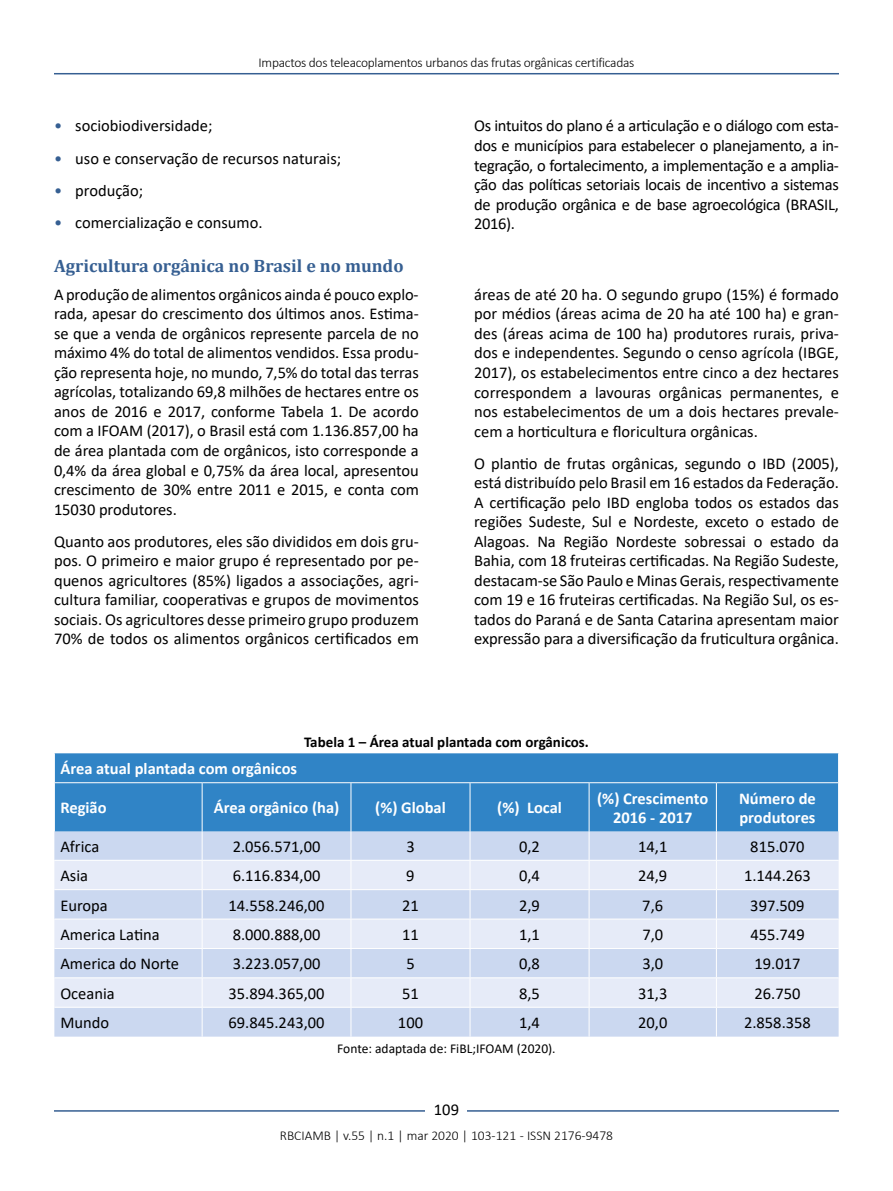
<style>
.page{position:relative;width:893px;height:1191px;background:#fff}
.page>*{position:absolute;margin:0;border:0;box-sizing:border-box;transform-origin:0 0}
.t1{font:700 18px "Cambria";color:#365f92}
.t2{font:16.5px/19.5px "Calibri";color:#000;text-align:justify}
.t3{font:700 16.5px/19.5px "Calibri";color:#fff;text-align:center}
.t4{font:700 15px "Calibri";color:#000}
.t5{font:300 13.5px "Calibri";letter-spacing:-.02em;color:#000}
.t6{font:300 13.5px "Calibri";color:#000}
.t7{font:13.5px "Calibri";color:#000}
.s1{color:#365f92}
</style>
<div class="page">
<hr style="left:54px;top:73px;width:785px;height:1px;background:#365f92">
<hr style="left:54px;top:1110px;width:785px;height:1px;background:#365f92">
<div style="left:426px;top:1096px;width:41px;height:26px;background:#fff"></div>
<div style="left:55px;top:753px;width:783px;height:78px;background:#3084c6"></div>
<div style="left:54px;top:831px;width:785px;height:205px;background:#cbd8f0"></div>
<svg style="left:54px;top:861px;width:785px;height:145px;background:#dbe3f4"></svg>
<svg style="left:54px;top:753px;width:1px;height:29px"></svg>
<svg style="left:838px;top:753px;width:1px;height:29px"></svg>
<hr style="left:202px;top:783px;width:1px;height:48px;background:#fff">
<hr style="left:351px;top:783px;width:1px;height:48px;background:#fff">
<hr style="left:470px;top:783px;width:1px;height:48px;background:#fff">
<hr style="left:589px;top:783px;width:1px;height:48px;background:#fff">
<hr style="left:716px;top:783px;width:1px;height:48px;background:#fff">
<hr style="left:54px;top:860px;width:148px;height:1px;background:#fff">
<hr style="left:202px;top:860px;width:149px;height:1px;background:#fff">
<hr style="left:351px;top:860px;width:119px;height:1px;background:#fff">
<hr style="left:470px;top:860px;width:119px;height:1px;background:#fff">
<hr style="left:589px;top:860px;width:127px;height:1px;background:#fff">
<hr style="left:716px;top:860px;width:123px;height:1px;background:#fff">
<hr style="left:54px;top:889px;width:148px;height:1px;background:#fff">
<hr style="left:202px;top:889px;width:149px;height:1px;background:#fff">
<hr style="left:351px;top:889px;width:119px;height:1px;background:#fff">
<hr style="left:470px;top:889px;width:119px;height:1px;background:#fff">
<hr style="left:589px;top:889px;width:127px;height:1px;background:#fff">
<hr style="left:716px;top:889px;width:123px;height:1px;background:#fff">
<hr style="left:54px;top:918px;width:148px;height:1px;background:#fff">
<hr style="left:202px;top:918px;width:149px;height:1px;background:#fff">
<hr style="left:351px;top:918px;width:119px;height:1px;background:#fff">
<hr style="left:470px;top:918px;width:119px;height:1px;background:#fff">
<hr style="left:589px;top:918px;width:127px;height:1px;background:#fff">
<hr style="left:716px;top:918px;width:123px;height:1px;background:#fff">
<hr style="left:54px;top:948px;width:148px;height:1px;background:#fff">
<hr style="left:202px;top:948px;width:149px;height:1px;background:#fff">
<hr style="left:351px;top:948px;width:119px;height:1px;background:#fff">
<hr style="left:470px;top:948px;width:119px;height:1px;background:#fff">
<hr style="left:589px;top:948px;width:127px;height:1px;background:#fff">
<hr style="left:716px;top:948px;width:123px;height:1px;background:#fff">
<hr style="left:54px;top:977px;width:148px;height:1px;background:#fff">
<hr style="left:202px;top:977px;width:149px;height:1px;background:#fff">
<hr style="left:351px;top:977px;width:119px;height:1px;background:#fff">
<hr style="left:470px;top:977px;width:119px;height:1px;background:#fff">
<hr style="left:589px;top:977px;width:127px;height:1px;background:#fff">
<hr style="left:716px;top:977px;width:123px;height:1px;background:#fff">
<hr style="left:54px;top:1006px;width:148px;height:1px;background:#fff">
<hr style="left:202px;top:1006px;width:149px;height:1px;background:#fff">
<svg style="left:202px;top:831px;width:1px;height:205px"></svg>
<hr style="left:351px;top:1006px;width:119px;height:1px;background:#fff">
<svg style="left:351px;top:831px;width:1px;height:205px"></svg>
<hr style="left:470px;top:1006px;width:119px;height:1px;background:#fff">
<svg style="left:470px;top:831px;width:1px;height:205px"></svg>
<hr style="left:589px;top:1006px;width:127px;height:1px;background:#fff">
<svg style="left:589px;top:831px;width:1px;height:205px"></svg>
<hr style="left:716px;top:1006px;width:123px;height:1px;background:#fff">
<svg style="left:716px;top:831px;width:1px;height:205px"></svg>
<hr style="left:54px;top:782px;width:148px;height:1px;background:#fff">
<hr style="left:202px;top:782px;width:149px;height:1px;background:#fff">
<hr style="left:351px;top:782px;width:119px;height:1px;background:#fff">
<hr style="left:470px;top:782px;width:119px;height:1px;background:#fff">
<hr style="left:589px;top:782px;width:127px;height:1px;background:#fff">
<hr style="left:716px;top:782px;width:123px;height:1px;background:#fff">
<p class="t5" style="left:259px;top:54px;width:377px">Impactos dos teleacoplamentos urbanos das frutas orgânicas certificadas</p>
<p class="t2" style="left:54px;top:116px;width:160px"><span class="s1">•</span> sociobiodiversidade;</p>
<p class="t2" style="left:54px;top:148px;width:289px"><span class="s1">•</span> uso e conservação de recursos naturais;</p>
<p class="t2" style="left:54px;top:180px;width:91px"><span class="s1">•</span> produção;</p>
<p class="t2" style="left:54px;top:213px;width:210px"><span class="s1">•</span> comercialização e consumo.</p>
<p class="t1" style="left:54px;top:253px;width:351px">Agricultura orgânica no Brasil e no mundo</p>
<p class="t2" style="left:54px;top:284px;width:366px">A produção de alimentos orgânicos ainda é pouco explo&shy;rada, apesar do crescimento dos últimos anos. Estima&shy;se que a venda de orgânicos represente parcela de no máximo 4% do total de alimentos vendidos. Essa produ&shy;ção representa hoje, no mundo, 7,5% do total das terras agrícolas, totalizando 69,8 milhões de hectares entre os anos de 2016 e 2017, conforme Tabela 1. De acordo com a IFOAM (2017), o Brasil está com 1.136.857,00 ha de área plantada com de orgânicos, isto corresponde a 0,4% da área global e 0,75% da área local, apresentou crescimento de 30% entre 2011 e 2015, e conta com 15030 produtores.</p>
<p class="t2" style="left:54px;top:531px;width:366px">Quanto aos produtores, eles são divididos em dois gru&shy;pos. O primeiro e maior grupo é representado por pe&shy;quenos agricultores (85%) ligados a associações, agri&shy;cultura familiar, cooperativas e grupos de movimentos sociais. Os agricultores desse primeiro grupo produzem 70% de todos os alimentos orgânicos certificados em</p>
<p class="t2" style="left:474px;top:116px;width:366px">Os intuitos do plano é a articulação e o diálogo com esta&shy;dos e municípios para estabelecer o planejamento, a in&shy;tegração, o fortalecimento, a implementação e a amplia&shy;ção das políticas setoriais locais de incentivo a sistemas de produção orgânica e de base agroecológica (BRASIL, 2016).</p>
<p class="t2" style="left:474px;top:284px;width:366px">áreas de até 20 ha. O segundo grupo (15%) é formado por médios (áreas acima de 20 ha até 100 ha) e gran&shy;des (áreas acima de 100 ha) produtores rurais, priva&shy;dos e independentes. Segundo o censo agrícola (IBGE, 2017), os estabelecimentos entre cinco a dez hectares correspondem a lavouras orgânicas permanentes, e nos estabelecimentos de um a dois hectares prevale&shy;cem a horticultura e floricultura orgânicas.</p>
<p class="t2" style="left:474px;top:453px;width:366px">O plantio de frutas orgânicas, segundo o IBD (2005), está distribuído pelo Brasil em 16 estados da Federação.<br>A certificação pelo IBD engloba todos os estados das regiões Sudeste, Sul e Nordeste, exceto o estado de Alagoas. Na Região Nordeste sobressai o estado da Bahia, com 18 fruteiras certificadas. Na Região Sudeste, destacam-se São Paulo e Minas Gerais, respectivamente com 19 e 16 fruteiras certificadas. Na Região Sul, os es&shy;tados do Paraná e de Santa Catarina apresentam maior expressão para a diversificação da fruticultura orgânica.</p>
<p class="t4" style="left:304px;top:731px;width:286px">Tabela 1 – Área atual plantada com orgânicos.</p>
<p class="t3" style="left:60px;top:758px;width:238px">Área atual plantada com orgânicos</p>
<p class="t3" style="left:60px;top:798px;width:48px">Região</p>
<p class="t3" style="left:214px;top:798px;width:127px">Área orgânico (ha)</p>
<p class="t3" style="left:375px;top:798px;width:72px">(%) Global</p>
<p class="t3" style="left:497px;top:798px;width:66px">(%) Local</p>
<p class="t3" style="left:597px;top:788px;width:113px">(%) Crescimento<br>2016 - 2017</p>
<p class="t3" style="left:739px;top:788px;width:78px;text-align:left">Número de produtores</p>
<p class="t2" style="left:60px;top:836px;width:40px">Africa</p>
<p class="t2" style="left:233px;top:836px;width:89px">2.056.571,00</p>
<p class="t2" style="left:406px;top:836px;width:10px">3</p>
<p class="t2" style="left:519px;top:836px;width:22px">0,2</p>
<p class="t2" style="left:638px;top:836px;width:31px">14,1</p>
<p class="t2" style="left:750px;top:836px;width:56px">815.070</p>
<p class="t2" style="left:60px;top:865px;width:29px">Asia</p>
<p class="t2" style="left:233px;top:865px;width:89px">6.116.834,00</p>
<p class="t2" style="left:406px;top:865px;width:10px">9</p>
<p class="t2" style="left:519px;top:865px;width:22px">0,4</p>
<p class="t2" style="left:638px;top:865px;width:31px">24,9</p>
<p class="t2" style="left:744px;top:865px;width:68px">1.144.263</p>
<p class="t2" style="left:60px;top:895px;width:49px">Europa</p>
<p class="t2" style="left:228px;top:895px;width:98px">14.558.246,00</p>
<p class="t2" style="left:402px;top:895px;width:18px">21</p>
<p class="t2" style="left:519px;top:895px;width:22px">2,9</p>
<p class="t2" style="left:642px;top:895px;width:22px">7,6</p>
<p class="t2" style="left:750px;top:895px;width:56px">397.509</p>
<p class="t2" style="left:60px;top:924px;width:101px">America Latina</p>
<p class="t2" style="left:233px;top:924px;width:89px">8.000.888,00</p>
<p class="t2" style="left:402px;top:924px;width:18px">11</p>
<p class="t2" style="left:519px;top:924px;width:22px">1,1</p>
<p class="t2" style="left:642px;top:924px;width:22px">7,0</p>
<p class="t2" style="left:750px;top:924px;width:56px">455.749</p>
<p class="t2" style="left:60px;top:953px;width:120px">America do Norte</p>
<p class="t2" style="left:233px;top:953px;width:89px">3.223.057,00</p>
<p class="t2" style="left:406px;top:953px;width:10px">5</p>
<p class="t2" style="left:519px;top:953px;width:22px">0,8</p>
<p class="t2" style="left:642px;top:953px;width:22px">3,0</p>
<p class="t2" style="left:754px;top:953px;width:47px">19.017</p>
<p class="t2" style="left:60px;top:983px;width:56px">Oceania</p>
<p class="t2" style="left:228px;top:983px;width:98px">35.894.365,00</p>
<p class="t2" style="left:402px;top:983px;width:18px">51</p>
<p class="t2" style="left:519px;top:983px;width:22px">8,5</p>
<p class="t2" style="left:638px;top:983px;width:31px">31,3</p>
<p class="t2" style="left:754px;top:983px;width:47px">26.750</p>
<p class="t2" style="left:60px;top:1012px;width:50px">Mundo</p>
<p class="t2" style="left:228px;top:1012px;width:98px">69.845.243,00</p>
<p class="t2" style="left:398px;top:1012px;width:27px">100</p>
<p class="t2" style="left:519px;top:1012px;width:22px">1,4</p>
<p class="t2" style="left:638px;top:1012px;width:31px">20,0</p>
<p class="t2" style="left:744px;top:1012px;width:68px">2.858.358</p>
<p class="t7" style="left:337px;top:1039px;width:220px">Fonte: adaptada de: FiBL;IFOAM (2020).</p>
<p class="t2" style="left:434px;top:1099px;width:27px">109</p>
<p class="t6" style="left:280px;top:1126px;width:335px">RBCIAMB | v.55 | n.1 | mar 2020 | 103-121 - ISSN 2176-9478</p>
</div>
